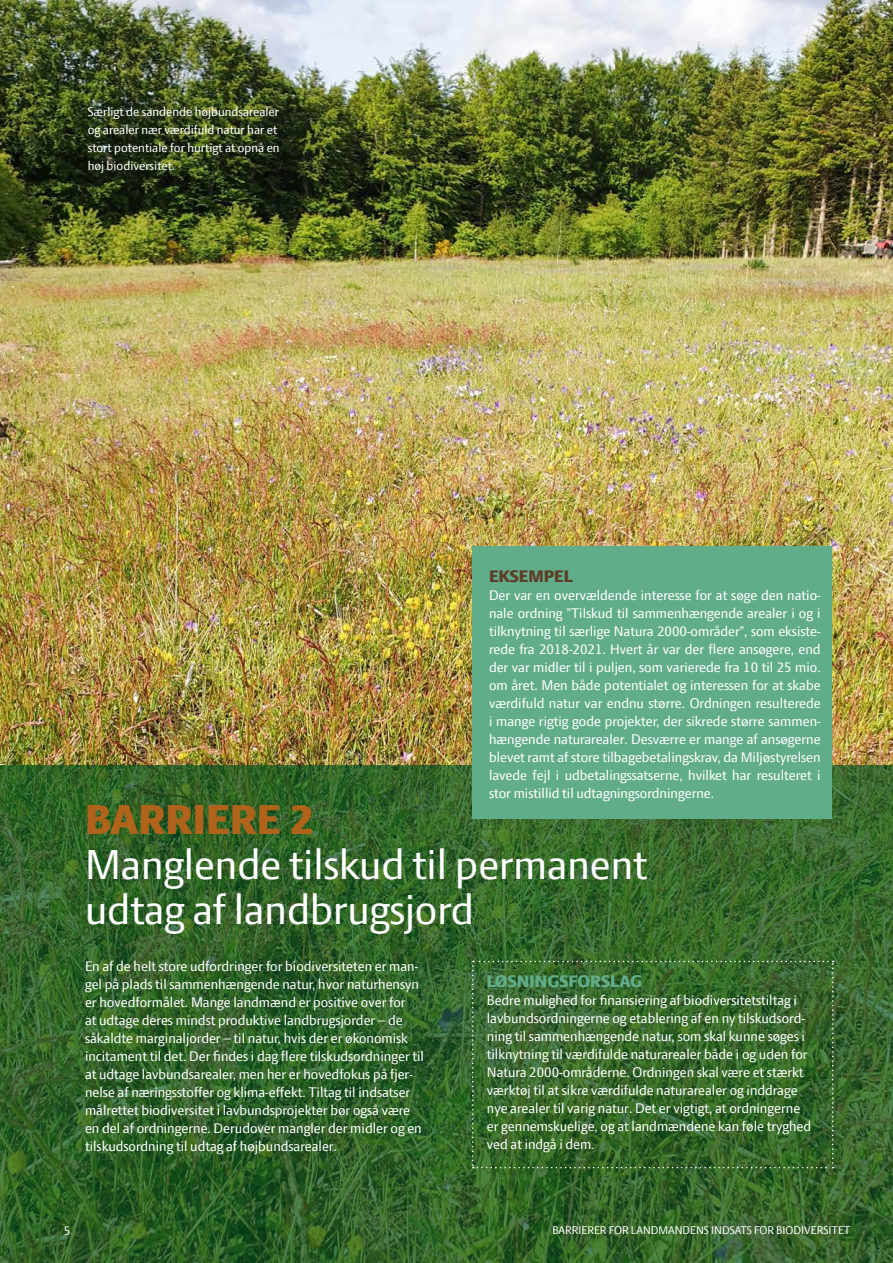
<style>
.page{position:relative;width:893px;height:1263px;background:#fff}
.page>*{position:absolute;margin:0;border:0;box-sizing:border-box;transform-origin:0 0}
.t1{font:45px/45px "LF Press Sans";color:#fff}
.t2{font:800 45px "LF Press Sans";color:#b0631a}
.t3{font:800 18px "LF Press Sans";color:#62ad89}
.t4{font:800 18px "LF Press Sans";color:#5d3f28}
.t5{font:15px/18px "LF Press Sans";color:#fff}
.t6{font:13.5px/18px "LF Press Sans";color:#fff}
.t7{font:12px "LF Press Sans";color:#fff}
</style>
<div class="page">
<img style="left:0;top:0;width:893px;height:765px">
<svg style="left:0;top:765px;width:893px;height:498px;background:#326329"></svg>
<svg style="left:472px;top:961px;width:362px;height:207px;background:#38682c"></svg>
<div style="left:472px;top:546px;width:359px;height:273px;background:#62ad89"></div>
<p class="t6" style="left:88px;top:103px;width:193px">Særligt de sandende højbundsarealer og arealer nær værdifuld natur har et stort potentiale for hurtigt at opnå en høj biodiversitet.</p>
<p class="t4" style="left:489px;top:565px;width:85px">EKSEMPEL</p>
<p class="t5" style="left:489px;top:585px;width:333px;text-align:justify">Der var en overvældende interesse for at søge den natio&shy;nale ordning ”Tilskud til sammenhængende arealer i og i tilknytning til særlige Natura 2000-områder”, som eksiste&shy;rede fra 2018-2021. Hvert år var der flere ansøgere, end der var midler til i puljen, som varierede fra 10 til 25 mio. om året. Men både potentialet og interessen for at skabe værdifuld natur var endnu større. Ordningen resulterede i mange rigtig gode projekter, der sikrede større sammen&shy;hængende naturarealer. Desværre er mange af ansøgerne blevet ramt af store tilbagebetalingskrav, da Miljøstyrelsen lavede fejl i udbetalingssatserne, hvilket har resulteret i stor mistillid til udtagningsordningerne.</p>
<p class="t2" style="left:85px;top:794px;width:229px">BARRIERE 2</p>
<p class="t1" style="left:85px;top:841px;width:564px">Manglende tilskud til permanent udtag af landbrugsjord</p>
<p class="t5" style="left:85px;top:957px;width:340px">En af de helt store udfordringer for biodiversiteten er man&shy;gel på plads til sammenhængende natur, hvor naturhensyn er hovedformålet. Mange landmænd er positive over for<br>at udtage deres mindst produktive landbrugsjorder – de såkaldte marginaljorder – til natur, hvis der er økonomisk incitament til det. Der findes i dag flere tilskudsordninger til at udtage lavbundsarealer, men her er hovedfokus på fjer&shy;nelse af næringsstoffer og klima-effekt. Tiltag til indsatser målrettet biodiversitet i lavbundsprojekter bør også være en del af ordningerne. Derudover mangler der midler og en tilskudsordning til udtag af højbundsarealer.</p>
<p class="t3" style="left:487px;top:971px;width:157px">LØSNINGSFORSLAG</p>
<p class="t5" style="left:487px;top:991px;width:326px">Bedre mulighed for finansiering af biodiversitetstiltag i lavbundsordningerne og etablering af en ny tilskudsord&shy;ning til sammenhængende natur, som skal kunne søges i tilknytning til værdifulde naturarealer både i og uden for Natura 2000-områderne. Ordningen skal være et stærkt værktøj til at sikre værdifulde naturarealer og inddrage nye arealer til varig natur. Det er vigtigt, at ordningerne er gennemskuelige, og at landmændene kan føle tryghed ved at indgå i dem.</p>
<p class="t6" style="left:64px;top:1221px;width:8px">5</p>
<p class="t7" style="left:553px;top:1223px;width:299px">BARRIERER FOR LANDMANDENS INDSATS FOR BIODIVERSITET</p>
</div>
